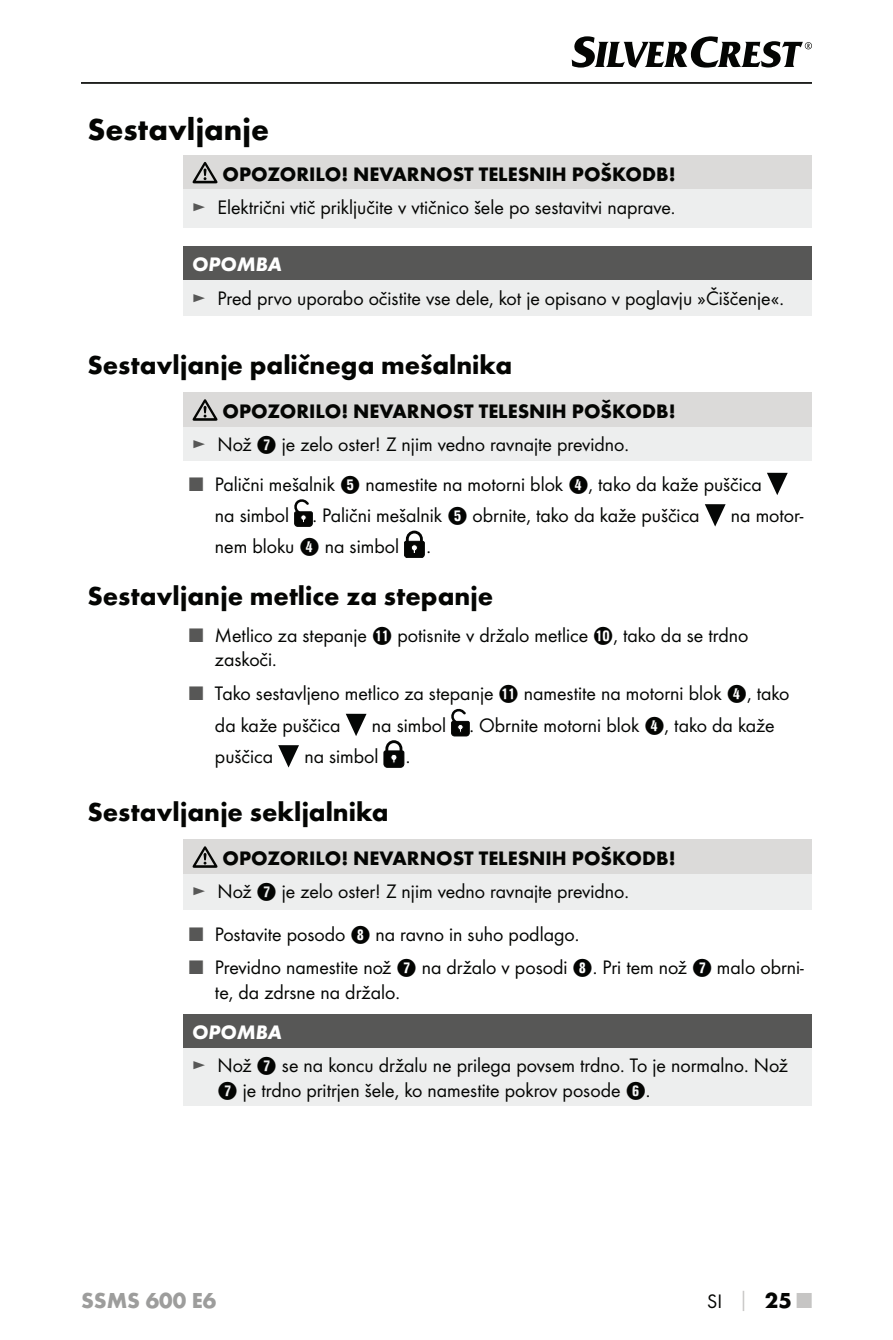
<style>
.page{position:relative;width:893px;height:1340px;background:#fff}
.page>*{position:absolute;margin:0;border:0;box-sizing:border-box;transform-origin:0 0}
.t1{font:700 31.5px "Futura";letter-spacing:.01em;color:#040503}
.t2{font:700 27px "Futura";color:#040503}
.t3{font:700 22.5px "Futura";color:#9d9d9c}
.t4{font:20.25px/24.3px "Futura Boo";color:#040503}
.t5{font:700 20.25px "Futura";color:#040503}
.t6{font:italic 700 20.25px "Futura";color:#fff}
.s1{color:#575756}
.s2{font-family:"Hako PI Nummern"}
.s3{font-family:"Futura";font-weight:700;color:#c6c5c4}
.s4{font-family:"Futura";font-weight:700;font-size:22.5px}
.s5{font-family:"Futura";font-weight:700;font-size:22.5px;color:#c6c5c4}
</style>
<div class="page">
<hr style="left:81px;top:82px;width:731px;height:2px;background:#040503">
<svg style="left:572px;top:36px;width:240px;height:32px"></svg>
<div style="left:183px;top:155px;width:629px;height:35px;background:#dbdad9"></div>
<div style="left:183px;top:190px;width:629px;height:38px;background:#edeeee"></div>
<svg style="left:193px;top:162px;width:24px;height:21px"></svg>
<div style="left:183px;top:246px;width:629px;height:34px;background:#575756"></div>
<div style="left:183px;top:280px;width:629px;height:35px;background:#edeeee"></div>
<div style="left:183px;top:392px;width:629px;height:35px;background:#dbdad9"></div>
<div style="left:183px;top:427px;width:629px;height:33px;background:#edeeee"></div>
<svg style="left:193px;top:399px;width:24px;height:22px"></svg>
<svg style="left:767px;top:473px;width:21px;height:22px"></svg>
<svg style="left:294px;top:499px;width:19px;height:28px"></svg>
<svg style="left:705px;top:504px;width:21px;height:22px"></svg>
<svg style="left:404px;top:530px;width:21px;height:28px"></svg>
<svg style="left:346px;top:713px;width:21px;height:23px"></svg>
<svg style="left:451px;top:709px;width:19px;height:27px"></svg>
<svg style="left:278px;top:745px;width:21px;height:22px"></svg>
<svg style="left:384px;top:740px;width:20px;height:27px"></svg>
<div style="left:183px;top:839px;width:629px;height:35px;background:#dbdad9"></div>
<div style="left:183px;top:874px;width:629px;height:35px;background:#edeeee"></div>
<svg style="left:193px;top:846px;width:24px;height:21px"></svg>
<div style="left:183px;top:1014px;width:629px;height:34px;background:#575756"></div>
<div style="left:183px;top:1048px;width:629px;height:57px;background:#edeeee"></div>
<h1 class="t1" style="left:87px;top:117px;width:183px">Sestavljanje</h1>
<p class="t5" style="left:223px;top:166px;width:454px">OPOZORILO! NEVARNOST TELESNIH POŠKODB!</p>
<p class="t4" style="left:192px;top:196px;width:485px"><span class="s1">►</span> Električni vtič priključite v vtičnico šele po sestavitvi naprave.</p>
<p class="t6" style="left:192px;top:258px;width:91px">OPOMBA</p>
<p class="t4" style="left:192px;top:287px;width:593px"><span class="s1">►</span> Pred prvo uporabo očistite vse dele, kot je opisano v poglavju »Čiščenje«.</p>
<h2 class="t2" style="left:87px;top:354px;width:426px">Sestavljanje paličnega mešalnika</h2>
<p class="t5" style="left:223px;top:403px;width:454px">OPOZORILO! NEVARNOST TELESNIH POŠKODB!</p>
<p class="t4" style="left:192px;top:433px;width:439px"><span class="s1">►</span> Nož <span class="s2">7</span> je zelo oster! Z njim vedno ravnajte previdno.</p>
<p class="t4" style="left:215px;top:469px;width:548px;line-height:31.3px;text-indent:-26px"><span class="s1">■</span> Palični mešalnik <span class="s2">5</span> namestite na motorni blok <span class="s2">4</span>, tako da kaže puščica na simbol . Palični mešalnik <span class="s2">5</span> obrnite, tako da kaže puščica</p>
<p class="t4" style="left:731px;top:504px;width:74px">na motor-</p>
<p class="t4" style="left:215px;top:535px;width:186px">nem bloku <span class="s2">4</span> na simbol</p>
<p class="t4" style="left:426px;top:535px;width:6px">.</p>
<h2 class="t2" style="left:87px;top:585px;width:407px">Sestavljanje metlice za stepanje</h2>
<p class="t4" style="left:215px;top:624px;width:535px;text-indent:-26px"><span class="s1">■</span> Metlico za stepanje <span class="s2">q</span> potisnite v držalo metlice <span class="s2">0</span>, tako da se trdno zaskoči.</p>
<p class="t4" style="left:215px;top:679px;width:576px;line-height:31.3px;text-indent:-26px"><span class="s1">■</span> Tako sestavljeno metlico za stepanje <span class="s2">q</span> namestite na motorni blok <span class="s2">4</span>, tako da kaže puščica</p>
<p class="t4" style="left:372px;top:714px;width:404px">na simbol . Obrnite motorni blok <span class="s2">4</span>, tako da kaže</p>
<p class="t4" style="left:215px;top:745px;width:60px">puščica</p>
<p class="t4" style="left:304px;top:745px;width:76px">na simbol</p>
<p class="t4" style="left:406px;top:745px;width:6px">.</p>
<h2 class="t2" style="left:87px;top:801px;width:303px">Sestavljanje sekljalnika</h2>
<p class="t5" style="left:223px;top:850px;width:454px">OPOZORILO! NEVARNOST TELESNIH POŠKODB!</p>
<p class="t4" style="left:192px;top:880px;width:439px"><span class="s1">►</span> Nož <span class="s2">7</span> je zelo oster! Z njim vedno ravnajte previdno.</p>
<p class="t4" style="left:189px;top:922px;width:391px"><span class="s1">■</span> Postavite posodo <span class="s2">8</span> na ravno in suho podlago.</p>
<p class="t4" style="left:215px;top:956px;width:590px;text-indent:-26px"><span class="s1">■</span> Previdno namestite nož <span class="s2">7</span> na držalo v posodi <span class="s2">8</span>. Pri tem nož <span class="s2">7</span> malo obrni&shy;te, da zdrsne na držalo.</p>
<p class="t6" style="left:192px;top:1025px;width:91px">OPOMBA</p>
<p class="t4" style="left:218px;top:1054px;width:572px;text-indent:-26px"><span class="s1">►</span> Nož <span class="s2">7</span> se na koncu držalu ne prilega povsem trdno. To je normalno. Nož<br><span class="s2">7</span> je trdno pritrjen šele, ko namestite pokrov posode <span class="s2">6</span>.</p>
<p class="t3" style="left:81px;top:1291px;width:137px">SSMS 600 E6</p>
<p class="t4" style="left:707px;top:1290px;width:106px">SI <span class="s3">│</span> <span class="s4">25</span> <span class="s5">■</span></p>
</div>
